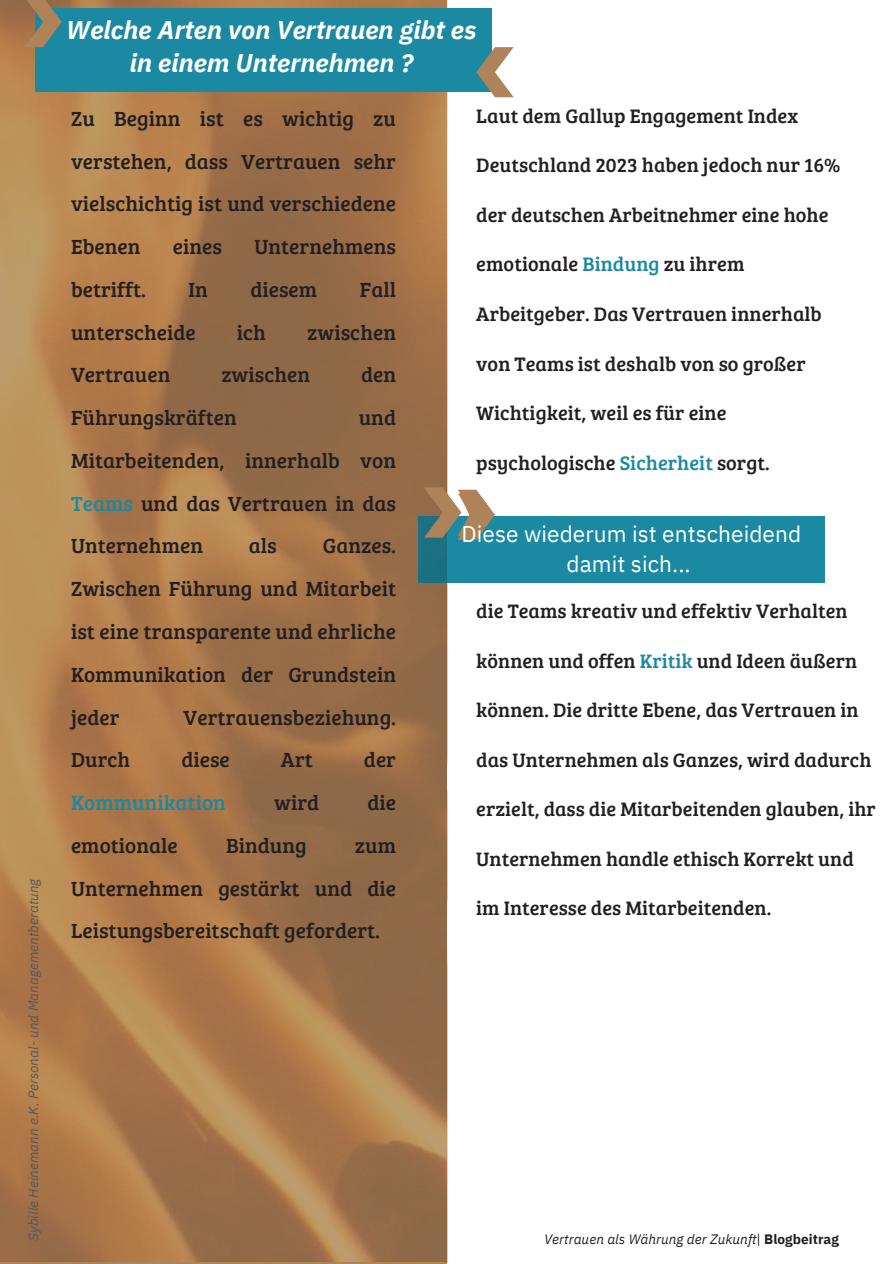
<style>
.page{position:relative;width:894px;height:1264px;background:#fff}
.page>*{position:absolute;margin:0;border:0;box-sizing:border-box;transform-origin:0 0}
.t1{font:italic 700 25.5px/32.7px "IBM Plex Sans";letter-spacing:.005em;color:#fff;text-align:center}
.t2{font:22.65px/29.2px "IBM Plex Sans";letter-spacing:.005em;color:#fff;text-align:center}
.t3{font:21.15px/42.8px "Bree Serif";letter-spacing:.005em;color:#231f20;text-align:justify}
.t4{font:21.15px "Bree Serif";letter-spacing:.005em;color:#1b89a2}
.t5{font:20.1px "Bree Serif";letter-spacing:.005em;color:#231f20}
.t6{font:italic 13.65px "IBM Plex Sans";letter-spacing:.005em;color:#231f20}
.t7{font:italic 13.5px "IBM Plex Sans";letter-spacing:.005em;color:#58585a}
.s1{color:#1b89a2}
.s2{font-style:normal}
.s3{font-weight:700;font-style:normal}
</style>
<div class="page">
<div style="left:419px;top:516px;width:405px;height:66px;background:#1b89a2"></div>
<img style="left:0;top:0;width:447px;height:1261px">
<div style="left:35px;top:8px;width:456px;height:84px;background:#1b89a2"></div>
<svg style="left:424px;top:487px;width:71px;height:53px"></svg>
<svg style="left:24px;top:0;width:38px;height:47px"></svg>
<svg style="left:476px;top:47px;width:37px;height:50px"></svg>
<p class="t7" style="left:24px;top:1240px;width:364px;rotate:-90deg">Sybille Heinemann e.K. Personal- und Managementberatung</p>
<p class="t1" style="left:66px;top:13px;width:412px">Welche Arten von Vertrauen gibt es in einem Unternehmen ?</p>
<p class="t3" style="left:71px;top:96px;width:326px">Zu Beginn ist es wichtig zu verstehen, dass Vertrauen sehr vielschichtig ist und verschiedene Ebenen</p>
<p class="t3" style="left:173px;top:224px;width:51px">eines</p>
<p class="t3" style="left:254px;top:224px;width:143px">Unternehmens</p>
<p class="t3" style="left:71px;top:267px;width:76px">betrifft.</p>
<p class="t3" style="left:188px;top:267px;width:21px">In</p>
<p class="t3" style="left:250px;top:267px;width:68px">diesem</p>
<p class="t3" style="left:360px;top:267px;width:38px">Fall</p>
<p class="t3" style="left:71px;top:310px;width:126px">unterscheide</p>
<p class="t3" style="left:237px;top:310px;width:30px">ich</p>
<p class="t3" style="left:307px;top:310px;width:90px">zwischen</p>
<p class="t3" style="left:71px;top:352px;width:101px">Vertrauen</p>
<p class="t3" style="left:221px;top:352px;width:90px">zwischen</p>
<p class="t3" style="left:361px;top:352px;width:37px">den</p>
<p class="t3" style="left:71px;top:395px;width:167px">Führungskräften</p>
<p class="t3" style="left:71px;top:395px;width:326px;text-indent:287px">und Mitarbeitenden, innerhalb von <span class="s1">Teams</span> und das Vertrauen in das Unternehmen</p>
<p class="t3" style="left:249px;top:523px;width:29px">als</p>
<p class="t3" style="left:71px;top:523px;width:326px;text-indent:251px">Ganzes.<br>Zwischen Führung und Mitarbeit ist eine transparente und ehrliche Kommunikation der Grundstein jeder</p>
<p class="t3" style="left:183px;top:694px;width:214px">Vertrauensbeziehung.</p>
<p class="t3" style="left:71px;top:737px;width:61px">Durch</p>
<p class="t3" style="left:181px;top:737px;width:50px">diese</p>
<p class="t3" style="left:281px;top:737px;width:33px">Art</p>
<p class="t3" style="left:364px;top:737px;width:34px">der</p>
<p class="t4" style="left:71px;top:787px;width:156px">Kommunikation</p>
<p class="t3" style="left:274px;top:780px;width:46px">wird</p>
<p class="t3" style="left:367px;top:780px;width:30px">die</p>
<p class="t3" style="left:71px;top:823px;width:108px">emotionale</p>
<p class="t3" style="left:226px;top:823px;width:82px">Bindung</p>
<p class="t3" style="left:71px;top:823px;width:326px;text-indent:284px">zum Unternehmen gestärkt und die Leistungsbereitschaft gefordert.</p>
<p class="t5" style="left:476px;top:101px;width:323px">Laut dem Gallup Engagement Index</p>
<p class="t5" style="left:476px;top:151px;width:365px">Deutschland 2023 haben jedoch nur 16%</p>
<p class="t5" style="left:476px;top:200px;width:353px">der deutschen Arbeitnehmer eine hohe</p>
<p class="t5" style="left:476px;top:250px;width:269px">emotionale <span class="s1">Bindung</span> zu ihrem</p>
<p class="t5" style="left:476px;top:299px;width:347px">Arbeitgeber. Das Vertrauen innerhalb</p>
<p class="t5" style="left:476px;top:349px;width:331px">von Teams ist deshalb von so großer</p>
<p class="t5" style="left:476px;top:398px;width:252px">Wichtigkeit, weil es für eine</p>
<p class="t5" style="left:476px;top:448px;width:295px">psychologische <span class="s1">Sicherheit</span> sorgt.</p>
<p class="t2" style="left:461px;top:519px;width:341px">Diese wiederum ist entscheidend damit sich...</p>
<p class="t5" style="left:476px;top:596px;width:373px">die Teams kreativ und effektiv Verhalten</p>
<p class="t5" style="left:476px;top:646px;width:382px">können und offen <span class="s1">Kritik</span> und Ideen äußern</p>
<p class="t5" style="left:476px;top:695px;width:383px">können. Die dritte Ebene, das Vertrauen in</p>
<p class="t5" style="left:476px;top:745px;width:396px">das Unternehmen als Ganzes, wird dadurch</p>
<p class="t5" style="left:476px;top:794px;width:401px">erzielt, dass die Mitarbeitenden glauben, ihr</p>
<p class="t5" style="left:476px;top:844px;width:379px">Unternehmen handle ethisch Korrekt und</p>
<p class="t5" style="left:476px;top:893px;width:296px">im Interesse des Mitarbeitenden.</p>
<p class="t6" style="left:544px;top:1230px;width:296px">Vertrauen als Währung der Zukunft<span class="s2">|</span> <span class="s3">Blogbeitrag</span></p>
</div>
